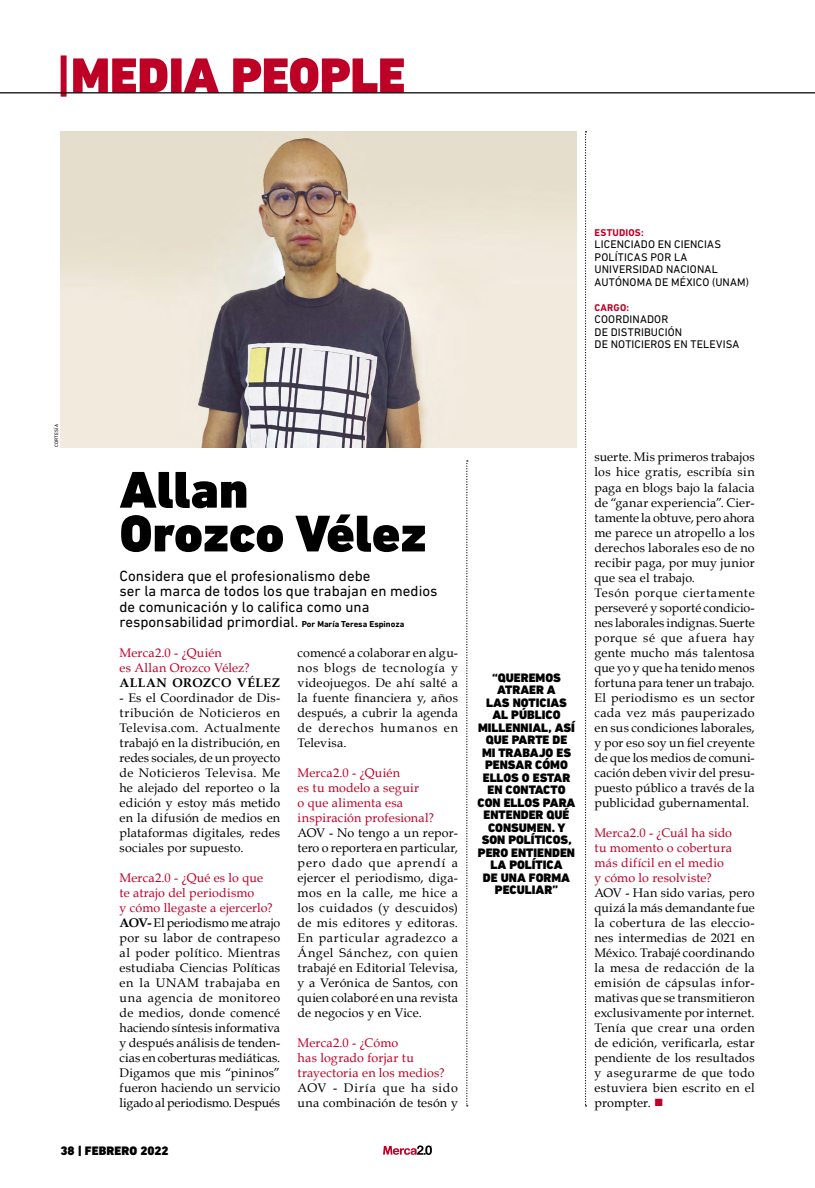
<style>
.page{position:relative;width:815px;height:1188px;background:#fff}
.page>*{position:absolute;margin:0;border:0;box-sizing:border-box;transform-origin:0 0}
.t1{font:900 52.5px/43.8px "DIN Next LT Pro";color:#000}
.t2{font:900 50px "DIN Next LT Pro";letter-spacing:-.005em;color:#be0027}
.t3{font:15px/15px "DIN Next LT Pro";color:#000}
.t4{font:12.5px/15px "Book Antiqua";letter-spacing:.015em;color:#000;text-align:justify}
.t5{font:12.5px/15px "Book Antiqua";letter-spacing:.015em;color:#be0027}
.t6{font:900 12.5px/12.5px "DIN Next LT Pro";color:#000;text-align:center}
.t7{font:700 12.5px "Book Antiqua";letter-spacing:.03em;color:#000}
.t8{font:11.25px/12.5px "DIN Next LT Pro";letter-spacing:.01em;color:#000}
.t9{font:700 10px "DIN Next LT Pro";letter-spacing:.015em;color:#be0027}
.t10{font:5px "DIN Next LT Pro";letter-spacing:.03em;color:#000}
.s1{font-weight:700}
.s2{font-weight:700;font-size:8.75px}
.s3{color:#be0027}
</style>
<div class="page">
<svg style="left:383px;top:1145px;width:49px;height:9px"></svg>
<hr style="left:0;top:92px;width:815px;height:1px;background:#000">
<img style="left:60px;top:131px;width:517px;height:316px">
<svg style="left:466px;top:460px;width:2px;height:646px"></svg>
<svg style="left:585px;top:131px;width:2px;height:975px"></svg>
<h2 class="t2" style="left:55px;top:46px;width:352px"><span class="s1">|</span>MEDIA PEOPLE</h2>
<p class="t9" style="left:595px;top:226px;width:51px">ESTUDIOS:</p>
<p class="t8" style="left:595px;top:238px;width:156px">LICENCIADO EN CIENCIAS<br>POLÍTICAS POR LA<br>UNIVERSIDAD NACIONAL<br>AUTÓNOMA DE MÉXICO (UNAM)</p>
<p class="t9" style="left:595px;top:301px;width:36px">CARGO:</p>
<p class="t8" style="left:595px;top:313px;width:146px">COORDINADOR<br>DE DISTRIBUCIÓN<br>DE NOTICIEROS EN TELEVISA</p>
<p class="t10" style="left:54px;top:447px;width:24px;rotate:-90deg">CORTESÍA</p>
<h1 class="t1" style="left:120px;top:468px;width:308px">Allan<br>Orozco Vélez</h1>
<p class="t3" style="left:120px;top:568px;width:319px">Considera que el profesionalismo debe<br>ser la marca de todos los que trabajan en medios de comunicación y lo califica como una responsabilidad primordial. <span class="s2">Por María Teresa Espinoza</span></p>
<p class="t5" style="left:120px;top:644px;width:132px">Merca2.0 - ¿Quién<br>es Allan Orozco Vélez?</p>
<p class="t7" style="left:120px;top:675px;width:162px">ALLAN OROZCO VÉLEZ</p>
<p class="t4" style="left:120px;top:689px;width:162px">- Es el Coordinador de Dis&shy;tribución de Noticieros en Televisa.com. Actualmente trabajó en la distribución, en redes sociales, de un proyecto de Noticieros Televisa. Me he alejado del reporteo o la edición y estoy más metido en la difusión de medios en plataformas digitales, redes sociales por supuesto.</p>
<p class="t4" style="left:120px;top:869px;width:162px;text-align:left"><span class="s3">Merca2.0 - ¿Qué es lo que<br>te atrajo del periodismo<br>y cómo llegaste a ejercerlo?<br></span><span class="s1">AOV-</span> El periodismo me atrajo por su labor de contrapeso al poder político. Mientras estudiaba Ciencias Políticas en la UNAM trabajaba en una agencia de monitoreo de medios, donde comencé haciendo síntesis informativa y después análisis de tenden&shy;cias en coberturas mediáticas.<br>Digamos que mis “pininos” fueron haciendo un servicio ligado al periodismo. Después</p>
<p class="t4" style="left:298px;top:644px;width:162px">comencé a colaborar en algu&shy;nos blogs de tecnología y videojuegos. De ahí salté a la fuente financiera y, años después, a cubrir la agenda de derechos humanos en Televisa.</p>
<p class="t5" style="left:298px;top:764px;width:138px">Merca2.0 - ¿Quién<br>es tu modelo a seguir<br>o que alimenta esa inspiración profesional?</p>
<p class="t4" style="left:298px;top:824px;width:162px">AOV - No tengo a un repor&shy;tero o reportera en particular, pero dado que aprendí a ejercer el periodismo, diga&shy;mos en la calle, me hice a los cuidados (y descuidos) de mis editores y editoras.<br>En particular agradezco a Ángel Sánchez, con quien trabajé en Editorial Televisa, y a Verónica de Santos, con quien colaboré en una revista de negocios y en Vice.</p>
<p class="t5" style="left:298px;top:1034px;width:148px">Merca2.0 - ¿Cómo<br>has logrado forjar tu trayectoria en los medios?</p>
<p class="t4" style="left:298px;top:1079px;width:162px">AOV - Diría que ha sido una combinación de tesón y</p>
<p class="t6" style="left:60px;top:1144px;width:110px">38 | FEBRERO 2022</p>
<p class="t6" style="left:478px;top:671px;width:99px">“QUEREMOS<br>ATRAER A<br>LAS NOTICIAS<br>AL PÚBLICO<br>MILLENNIAL, ASÍ<br>QUE PARTE DE<br>MI TRABAJO ES<br>PENSAR CÓMO<br>ELLOS O ESTAR<br>EN CONTACTO<br>CON ELLOS PARA<br>ENTENDER QUÉ<br>CONSUMEN. Y<br>SON POLÍTICOS,<br>PERO ENTIENDEN<br>LA POLÍTICA<br>DE UNA FORMA<br>PECULIAR”</p>
<p class="t4" style="left:594px;top:449px;width:162px;text-align:left">suerte. Mis primeros trabajos los hice gratis, escribía sin paga en blogs bajo la falacia de “ganar experiencia”. Cier&shy;tamente la obtuve, pero ahora me parece un atropello a los derechos laborales eso de no recibir paga, por muy junior que sea el trabajo.<br>Tesón porque ciertamente perseveré y soporté condicio&shy;nes laborales indignas. Suerte porque sé que afuera hay gente mucho más talentosa que yo y que ha tenido menos fortuna para tener un trabajo.<br>El periodismo es un sector cada vez más pauperizado en sus condiciones laborales, y por eso soy un fiel creyente de que los medios de comuni&shy;cación deben vivir del presu&shy;puesto público a través de la publicidad gubernamental.</p>
<p class="t5" style="left:594px;top:824px;width:139px">Merca2.0 - ¿Cuál ha sido tu momento o cobertura más difícil en el medio y cómo lo resolviste?</p>
<p class="t4" style="left:594px;top:884px;width:162px">AOV - Han sido varias, pero quizá la más demandante fue la cobertura de las eleccio&shy;nes intermedias de 2021 en México. Trabajé coordinando la mesa de redacción de la emisión de cápsulas infor&shy;mativas que se transmitieron exclusivamente por internet.<br>Tenía que crear una orden de edición, verificarla, estar pendiente de los resultados y asegurarme de que todo estuviera bien escrito en el prompter. <span class="s3">■</span></p>
</div>
